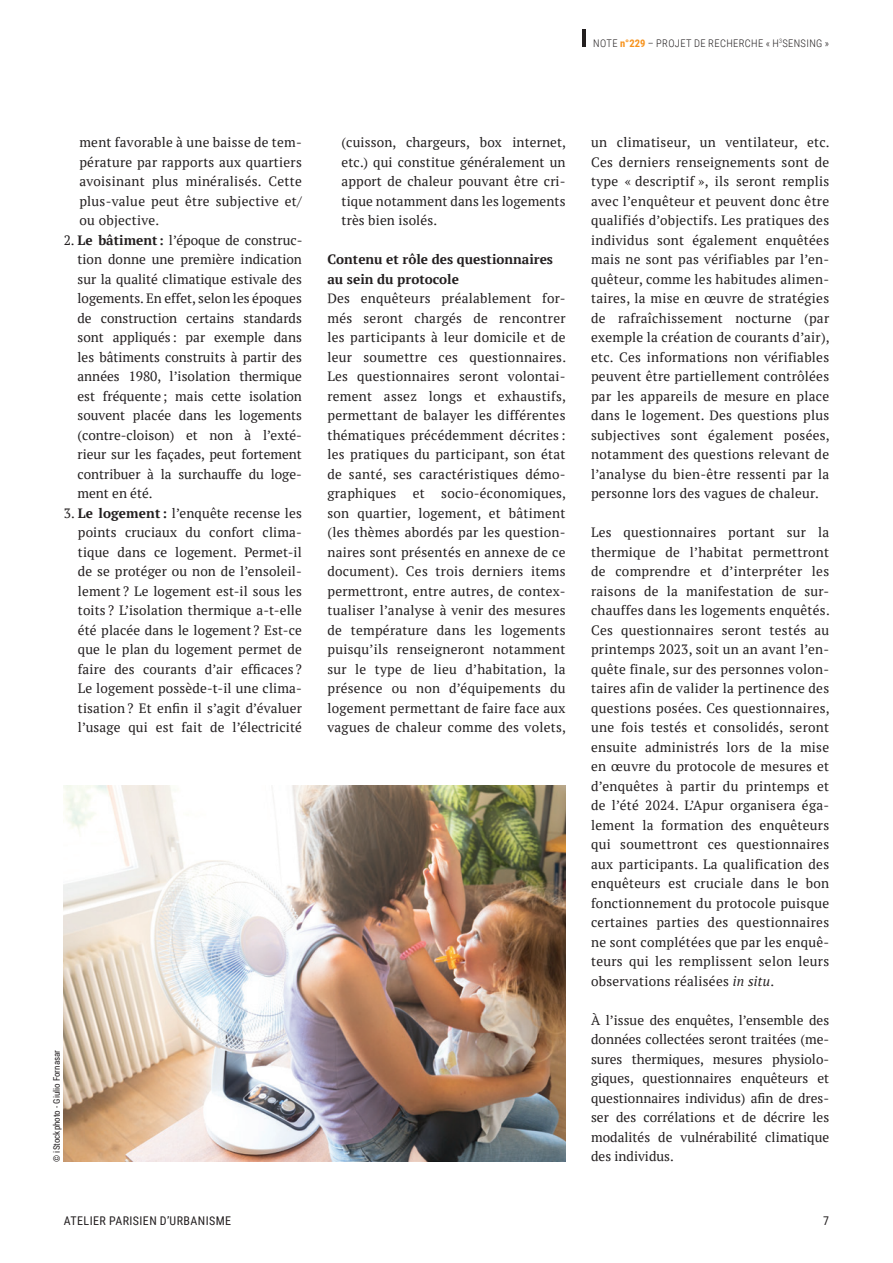
<style>
.page{position:relative;width:893px;height:1263px;background:#fff}
.page>*{position:absolute;margin:0;border:0;box-sizing:border-box;transform-origin:0 0}
.A_05_texte_courant{font:13.5px/19.5px "PT Serif";letter-spacing:.015em;color:#231f20;text-align:justify}
.A_05_texte_courant-2{font:700 13.5px/19.5px "PT Serif";color:#231f20}
.t1{font:12px "Roboto Condensed";letter-spacing:.035em;color:#231f20}
.t2{font:300 10.5px "Roboto Condensed";letter-spacing:.035em;color:#231f20}
.A_09_Crédits{font:9px "Roboto Condensed";color:#231f20}
.s1{font-weight:700;color:#f7931d}
.s2{font-weight:700}
.s3{font-style:italic}
</style>
<div class="page">
<hr style="left:583px;top:30px;width:3px;height:17px;background:#231f20">
<img style="left:64px;top:785px;width:502px;height:376px">
<p class="t2" style="left:593px;top:36px;width:237px">NOTE <span class="s1">n°229</span> – PROJET DE RECHERCHE « H<sup>3</sup>SENSING »</p>
<p class="A_05_texte_courant" style="left:79px;top:132px;width:224px">ment favorable à une baisse de tem&shy;pérature par rapports aux quartiers avoisinant plus minéralisés. Cette plus-value peut être subjective et/ ou objective.</p>
<p class="A_05_texte_courant" style="left:77px;top:230px;width:226px;text-indent:-14px">2. <span class="s2">Le bâtiment:</span> l’époque de construc&shy;tion donne une première indication sur la qualité climatique estivale des logements. En effet, selon les époques de construction certains standards sont appliqués : par exemple dans les bâtiments construits à partir des années 1980, l’isolation thermique est fréquente; mais cette isolation souvent placée dans les logements (contre-cloison) et non à l’exté&shy;rieur sur les façades, peut fortement contribuer à la surchauffe du loge&shy;ment en été.</p>
<p class="A_05_texte_courant" style="left:78px;top:503px;width:226px;text-indent:-14px">3. <span class="s2">Le logement:</span> l’enquête recense les points cruciaux du confort clima&shy;tique dans ce logement. Permet-il de se protéger ou non de l’ensoleil&shy;lement ? Le logement est-il sous les toits ? L’isolation thermique a-t-elle été placée dans le logement ? Est-ce que le plan du logement permet de faire des courants d’air efficaces ?<br>Le logement possède-t-il une clima&shy;tisation? Et enfin il s’agit d’évaluer l’usage qui est fait de l’électricité</p>
<p class="A_05_texte_courant" style="left:342px;top:132px;width:226px">(cuisson, chargeurs, box internet, etc.) qui constitue généralement un apport de chaleur pouvant être cri&shy;tique notamment dans les logements très bien isolés.</p>
<p class="A_05_texte_courant-2" style="left:327px;top:249px;width:227px">Contenu et rôle des questionnaires au sein du protocole</p>
<p class="A_05_texte_courant" style="left:327px;top:288px;width:240px">Des enquêteurs préalablement for&shy;més seront chargés de rencontrer les participants à leur domicile et de leur soumettre ces questionnaires.<br>Les questionnaires seront volontai&shy;rement assez longs et exhaustifs, permettant de balayer les différentes thématiques précédemment décrites : les pratiques du participant, son état de santé, ses caractéristiques démo&shy;graphiques et socio-économiques, son quartier, logement, et bâtiment (les thèmes abordés par les question&shy;naires sont présentés en annexe de ce document). Ces trois derniers items permettront, entre autres, de contex&shy;tualiser l’analyse à venir des mesures de température dans les logements puisqu’ils renseigneront notamment sur le type de lieu d’habitation, la présence ou non d’équipements du logement permettant de faire face aux vagues de chaleur comme des volets,</p>
<p class="A_09_Crédits" style="left:50px;top:1161px;width:113px;rotate:-90deg">© iStockphoto - Giulio Fornasar</p>
<p class="t1" style="left:64px;top:1212px;width:169px">ATELIER PARISIEN D’URBANISME</p>
<p class="A_05_texte_courant" style="left:591px;top:132px;width:240px">un climatiseur, un ventilateur, etc.<br>Ces derniers renseignements sont de type « descriptif », ils seront remplis avec l’enquêteur et peuvent donc être qualifiés d’objectifs. Les pratiques des individus sont également enquêtées mais ne sont pas vérifiables par l’en&shy;quêteur, comme les habitudes alimen&shy;taires, la mise en œuvre de stratégies de rafraîchissement nocturne (par exemple la création de courants d’air), etc. Ces informations non vérifiables peuvent être partiellement contrôlées par les appareils de mesure en place dans le logement. Des questions plus subjectives sont également posées, notamment des questions relevant de l’analyse du bien-être ressenti par la personne lors des vagues de chaleur.</p>
<p class="A_05_texte_courant" style="left:591px;top:522px;width:240px">Les questionnaires portant sur la thermique de l’habitat permettront de comprendre et d’interpréter les raisons de la manifestation de sur&shy;chauffes dans les logements enquêtés.<br>Ces questionnaires seront testés au printemps 2023, soit un an avant l’en&shy;quête finale, sur des personnes volon&shy;taires afin de valider la pertinence des questions posées. Ces questionnaires, une fois testés et consolidés, seront ensuite administrés lors de la mise en œuvre du protocole de mesures et d’enquêtes à partir du printemps et de l’été 2024. L’Apur organisera éga&shy;lement la formation des enquêteurs qui soumettront ces questionnaires aux participants. La qualification des enquêteurs est cruciale dans le bon fonctionnement du protocole puisque certaines parties des questionnaires ne sont complétées que par les enquê&shy;teurs qui les remplissent selon leurs observations réalisées <span class="s3">in situ</span>.</p>
<p class="A_05_texte_courant" style="left:591px;top:1010px;width:240px">À l’issue des enquêtes, l’ensemble des données collectées seront traitées (me&shy;sures thermiques, mesures physiolo&shy;giques, questionnaires enquêteurs et questionnaires individus) afin de dres&shy;ser des corrélations et de décrire les modalités de vulnérabilité climatique des individus.</p>
<p class="t1" style="left:823px;top:1212px;width:7px">7</p>
</div>
